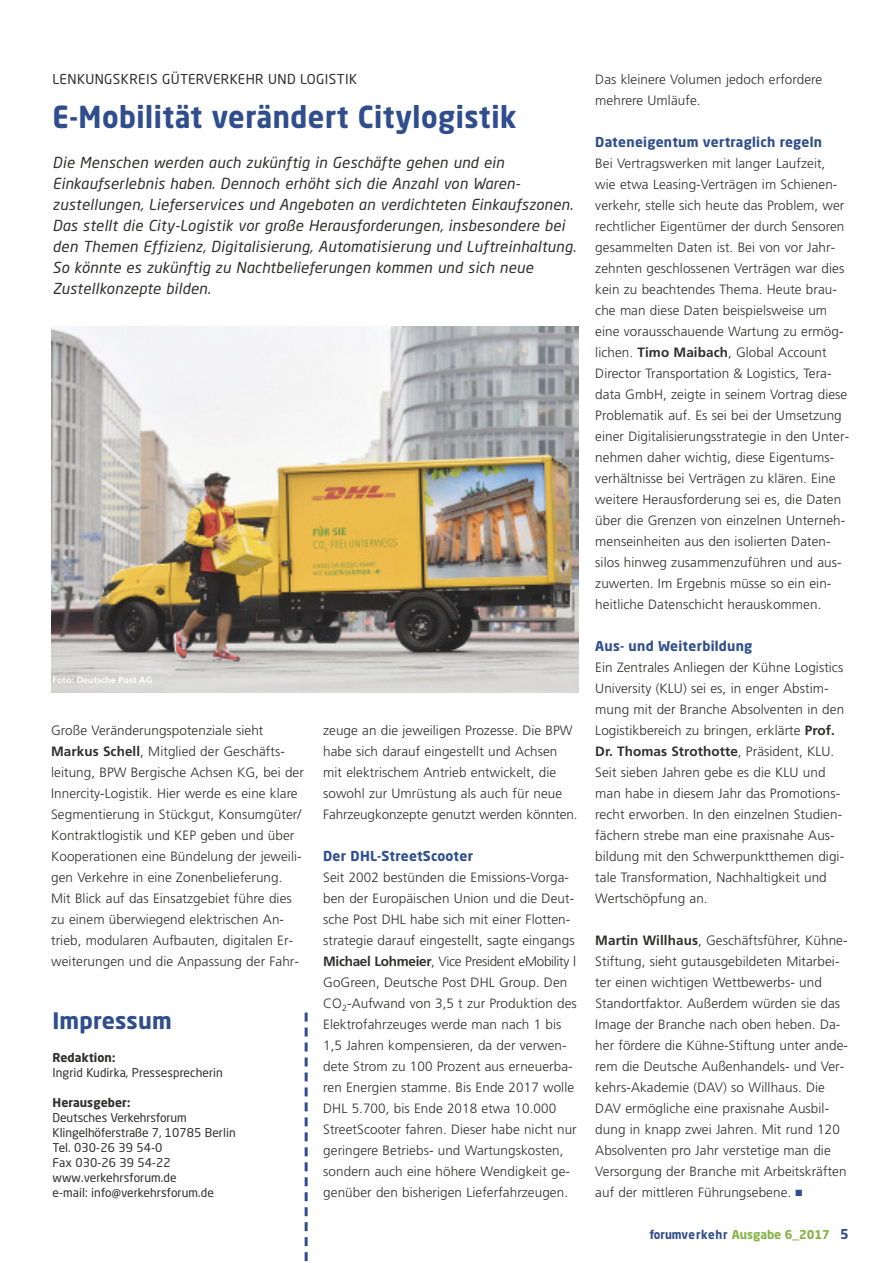
<style>
.page{position:relative;width:893px;height:1263px;background:#fff}
.page>*{position:absolute;margin:0;border:0;box-sizing:border-box;transform-origin:0 0}
.t1{font:700 30px "Neo Sans Pro";letter-spacing:.02em;color:#304e8d;scale:.94 1}
.t2{font:700 22.5px "Neo Sans Pro";letter-spacing:.005em;color:#304e8d}
.t3{font:italic 15px/21px "Neo Sans Pro";letter-spacing:.02em;color:#2f2f2e}
.t4{font:300 13.5px/21px "Frutiger";letter-spacing:.005em;color:#2f2f2e}
.t5{font:700 13.5px "Neo Sans Pro";letter-spacing:.02em;color:#304e8d}
.t6{font:13.5px "Neo Sans Pro";letter-spacing:.03em;color:#2f2f2e}
.t7{font:12px/15px "Neo Sans Pro";letter-spacing:.005em;color:#2f2f2e}
.t8{font:700 12px "Neo Sans Pro";color:#83b345}
.t9{font:700 12px "Neo Sans Pro";letter-spacing:.005em;color:#2f2f2e}
.t10{font:700 9px "Frutiger";color:#fff}
.s1{font-weight:700}
.s2{color:#304e8d}
.s3{font-size:13.5px;color:#304e8d}
</style>
<div class="page">
<img style="left:51px;top:327px;width:527px;height:365px">
<svg style="left:305px;top:1012px;width:3px;height:250px"></svg>
<p class="t6" style="left:53px;top:74px;width:306px">LENKUNGSKREIS GÜTERVERKEHR UND LOGISTIK</p>
<h1 class="t1" style="left:53px;top:105px;width:495px">E-Mobilität verändert Citylogistik</h1>
<p class="t3" style="left:53px;top:153px;width:525px">Die Menschen werden auch zukünftig in Geschäfte gehen und ein Einkaufserlebnis haben. Dennoch erhöht sich die Anzahl von Waren&shy;zustellungen, Lieferservices und Angeboten an verdichteten Einkaufszonen.<br>Das stellt die City-Logistik vor große Herausforderungen, insbesondere bei den Themen Effizienz, Digitalisierung, Automatisierung und Luftreinhaltung.<br>So könnte es zukünftig zu Nachtbelieferungen kommen und sich neue Zustellkonzepte bilden.</p>
<p class="t10" style="left:53px;top:676px;width:101px">Foto: Deutsche Post AG</p>
<p class="t4" style="left:51px;top:721px;width:254px">Große Veränderungspotenziale sieht <span class="s1">Markus Schell</span>, Mitglied der Geschäfts&shy;leitung, BPW Bergische Achsen KG, bei der Innercity-Logistik. Hier werde es eine klare Segmentierung in Stückgut, Konsumgüter/ Kontraktlogistik und KEP geben und über Kooperationen eine Bündelung der jeweili&shy;gen Verkehre in eine Zonenbelieferung.<br>Mit Blick auf das Einsatzgebiet führe dies zu einem überwiegend elektrischen An&shy;trieb, modularen Aufbauten, digitalen Er&shy;weiterungen und die Anpassung der Fahr-</p>
<h2 class="t2" style="left:53px;top:1012px;width:121px">Impressum</h2>
<p class="t9" style="left:53px;top:1053px;width:64px">Redaktion:</p>
<p class="t7" style="left:53px;top:1066px;width:172px">Ingrid Kudirka, Pressesprecherin</p>
<p class="t9" style="left:53px;top:1098px;width:79px">Herausgeber:</p>
<p class="t7" style="left:53px;top:1111px;width:185px">Deutsches Verkehrsforum<br>Klingelhöferstraße 7, 10785 Berlin<br>Tel. 030-26 39 54-0<br>Fax 030-26 39 54-22 www.verkehrsforum.de<br>e-mail: info@verkehrsforum.de</p>
<p class="t4" style="left:323px;top:721px;width:256px">zeuge an die jeweiligen Prozesse. Die BPW habe sich darauf eingestellt und Achsen mit elektrischem Antrieb entwickelt, die sowohl zur Umrüstung als auch für neue Fahrzeugkonzepte genutzt werden könnten.</p>
<p class="t5" style="left:323px;top:851px;width:151px">Der DHL-StreetScooter</p>
<p class="t4" style="left:323px;top:868px;width:255px">Seit 2002 bestünden die Emissions-Vorga&shy;ben der Europäischen Union und die Deut&shy;sche Post DHL habe sich mit einer Flotten&shy;strategie darauf eingestellt, sagte eingangs <span class="s1">Michael Lohmeier</span>, Vice President eMobility | GoGreen, Deutsche Post DHL Group. Den CO<sub>2</sub>-Aufwand von 3,5 t zur Produktion des Elektrofahrzeuges werde man nach 1 bis 1,5 Jahren kompensieren, da der verwen&shy;dete Strom zu 100 Prozent aus erneuerba&shy;ren Energien stamme. Bis Ende 2017 wolle DHL 5.700, bis Ende 2018 etwa 10.000<br>StreetScooter fahren. Dieser habe nicht nur geringere Betriebs- und Wartungskosten, sondern auch eine höhere Wendigkeit ge&shy;genüber den bisherigen Lieferfahrzeugen.</p>
<p class="t4" style="left:595px;top:70px;width:228px">Das kleinere Volumen jedoch erfordere mehrere Umläufe.</p>
<p class="t5" style="left:595px;top:137px;width:228px">Dateneigentum vertraglich regeln</p>
<p class="t4" style="left:595px;top:154px;width:256px">Bei Vertragswerken mit langer Laufzeit,<br>wie etwa Leasing-Verträgen im Schienen&shy;verkehr, stelle sich heute das Problem, wer rechtlicher Eigentümer der durch Sensoren gesammelten Daten ist. Bei von vor Jahr&shy;zehnten geschlossenen Verträgen war dies kein zu beachtendes Thema. Heute brau&shy;che man diese Daten beispielsweise um eine vorausschauende Wartung zu ermög&shy;lichen. <span class="s1">Timo Maibach</span>, Global Account Director Transportation &amp; Logistics, Tera&shy;data GmbH, zeigte in seinem Vortrag diese Problematik auf. Es sei bei der Umsetzung einer Digitalisierungsstrategie in den Unter&shy;nehmen daher wichtig, diese Eigentums&shy;verhältnisse bei Verträgen zu klären. Eine weitere Herausforderung sei es, die Daten über die Grenzen von einzelnen Unterneh&shy;menseinheiten aus den isolierten Daten&shy;silos hinweg zusammenzuführen und aus&shy;zuwerten. Im Ergebnis müsse so ein ein&shy;heitliche Datenschicht herauskommen.</p>
<p class="t5" style="left:595px;top:641px;width:159px">Aus- und Weiterbildung</p>
<p class="t4" style="left:595px;top:658px;width:250px">Ein Zentrales Anliegen der Kühne Logistics University (KLU) sei es, in enger Abstim&shy;mung mit der Branche Absolventen in den Logistikbereich zu bringen, erklärte <span class="s1">Prof.<br>Dr. Thomas Strothotte</span>, Präsident, KLU.<br>Seit sieben Jahren gebe es die KLU und man habe in diesem Jahr das Promotions&shy;recht erworben. In den einzelnen Studien&shy;fächern strebe man eine praxisnahe Aus&shy;bildung mit den Schwerpunktthemen digi&shy;tale Transformation, Nachhaltigkeit und Wertschöpfung an.</p>
<p class="t4" style="left:595px;top:931px;width:254px"><span class="s1">Martin Willhaus</span>, Geschäftsführer, Kühne-Stiftung, sieht gutausgebildeten Mitarbei&shy;ter einen wichtigen Wettbewerbs- und Standortfaktor. Außerdem würden sie das Image der Branche nach oben heben. Da&shy;her fördere die Kühne-Stiftung unter ande&shy;rem die Deutsche Außenhandels- und Ver&shy;kehrs-Akademie (DAV) so Willhaus. Die DAV ermögliche eine praxisnahe Ausbil&shy;dung in knapp zwei Jahren. Mit rund 120<br>Absolventen pro Jahr verstetige man die Versorgung der Branche mit Arbeitskräften auf der mittleren Führungsebene. <span class="s2">■</span></p>
<p class="t8" style="left:649px;top:1230px;width:201px"><span class="s2">forumverkehr</span> Ausgabe 6_2017 <span class="s3">5</span></p>
</div>
